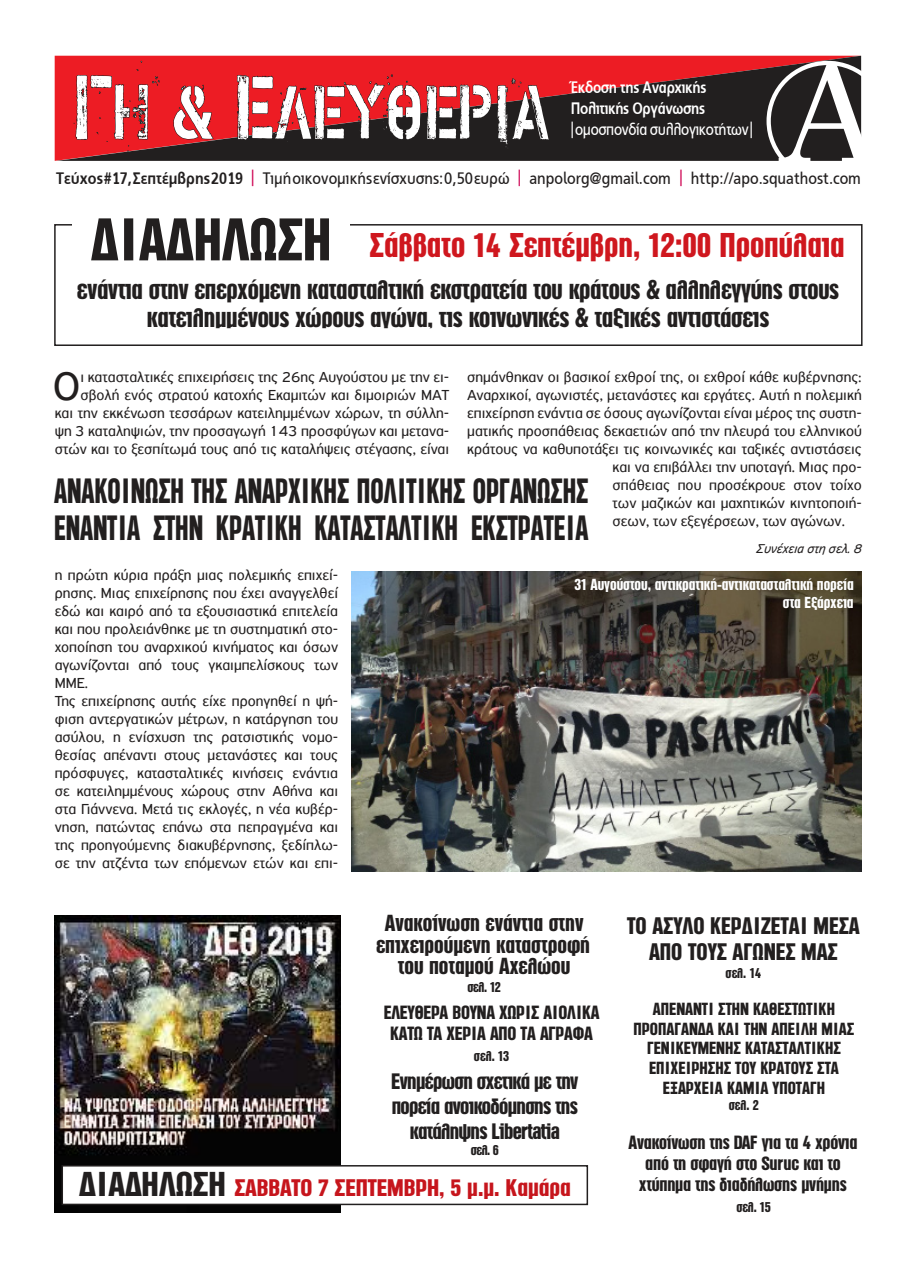
<style>
.page{position:relative;width:915px;height:1276px;background:#fff}
.page>*{position:absolute;margin:0;border:0;box-sizing:border-box;transform-origin:0 0}
.t1{font:76.8px "PF Stamps Pro Metal";color:#fff;scale:.8 1}
.t2{font:56.55px "pf diesel Alterego";color:#221f1f}
.t3{font:42.9px "PF Highway Sans Pro";color:#221f1f}
.t4{font:33px/37.5px "pf diesel Alterego";color:#221f1f;scale:.81 1}
.t5{font:32.4px "pf diesel Alterego";color:#cf171e}
.t6{font:25.5px/28.5px "pf diesel Alterego";letter-spacing:-.01em;color:#221f1f;text-align:center}
.t7{font:22.5px "pf diesel Alterego";color:#c6151c;scale:1.06 1}
.t8{font:22.5px/25.5px "pf diesel Alterego";color:#221f1f;text-align:center}
.t9{font:21.75px/21.8px "pf diesel Alterego";color:#221f1f;text-align:center}
.t10{font:21px/25.2px "pf diesel Alterego";letter-spacing:-.03em;color:#221f1f;text-align:center}
.t11{font:18px/21px "pf diesel Alterego";letter-spacing:-.01em;color:#221f1f;text-align:center}
.t12{font:16.5px/19.8px "pf diesel Alterego";color:#221f1f;text-align:center}
.t13{font:16.5px "PF Index";color:#221f1f}
.t14{font:700 16.5px/21px "PF Index";letter-spacing:-.02em;color:#fff;scale:.93 1}
.t15{font:16.5px "PF Index";letter-spacing:-.02em;color:#fff;scale:.93 1}
.t16{font:15.3px/18px "PF Highway Sans Pro";color:#221f1f;text-align:right}
.t17{font:15px/18px "pf diesel Alterego";color:#fff;text-align:right}
.t18{font:13.5px "pf diesel Alterego";letter-spacing:-.005em;color:#221f1f}
.t19{font:italic 13.5px "PF Highway Sans Pro";color:#221f1f}
.s1{font-size:91.8px}
.s2{font-weight:700}
.s3{color:#cf0855}
.s4{font-size:32.4px;color:#221f1f}
</style>
<div class="page">
<div style="left:54px;top:224px;width:808px;height:122px;border:2px solid #221f1f"></div>
<div style="left:72px;top:219px;width:278px;height:55px;background:#fff"></div>
<svg style="left:56px;top:56px;width:804px;height:105px;background:#7d1e22"></svg>
<svg style="left:764px;top:59px;width:98px;height:102px"></svg>
<svg style="left:73px;top:60px;width:87px;height:92px;background:#ce1c23"></svg>
<svg style="left:173px;top:84px;width:40px;height:56px;background:#ca1c22"></svg>
<svg style="left:236px;top:74px;width:313px;height:75px;background:#831e21"></svg>
<img style="left:55px;top:915px;width:285px;height:297px">
<div style="left:62px;top:1165px;width:525px;height:39px;background:#fff"></div>
<div style="left:61px;top:1165px;width:527px;height:40px;border:2px solid #221f1f"></div>
<img style="left:352px;top:571px;width:509px;height:300px">
<h1 class="t1" style="left:73px;top:59px;width:599px"><span class="s1">Γ</span>Η &amp; <span class="s1">Ε</span>ΛΕυθΕρια</h1>
<p class="t14" style="left:570px;top:77px;width:147px">Έκδοση της Αναρχικής<br>Πολιτικής Οργάνωσης</p>
<p class="t15" style="left:570px;top:123px;width:197px">| ομοσπονδία συλλογικοτήτων |</p>
<p class="t13" style="left:56px;top:168px;width:806px"><span class="s2">Τεύχος #17, Σεπτέμβρης 2019</span> <span class="s3">|</span> Τιμή οικονομικής ενίσχυσης: 0,50 ευρώ <span class="s3">|</span> anpolorg@gmail.com <span class="s3">|</span> http://apo.squathost.com</p>
<h2 class="t2" style="left:91px;top:205px;width:242px">ΔΙΑΔΗΛΩΣΗ</h2>
<h3 class="t5" style="left:369px;top:225px;width:476px">Σάββατο 14 Σεπτέμβρη, 12:00 Προπύλαια</h3>
<h3 class="t6" style="left:77px;top:276px;width:763px">ενάντια στην επερχόμενη κατασταλτική εκστρατεία του κράτους &amp; αλληλεγγύης στους κατειλημμένους χώρους αγώνα, τις κοινωνικές &amp; ταξικές αντιστάσεις</h3>
<p class="t16" style="left:55px;top:367px;width:396px">ι κατασταλτικές επιχειρήσεις της 26ης Αυγούστου με την ει&shy;σβολή ενός στρατού κατοχής Εκαμιτών και διμοιριών ΜΑΤ<br>και την εκκένωση τεσσάρων κατειλημμένων χώρων, τη σύλλη&shy;ψη 3 καταληψιών, την προσαγωγή 143 προσφύγων και μετανα&shy;στών και το ξεσπίτωμά τους από τις καταλήψεις στέγασης, είναι</p>
<p class="t16" style="left:467px;top:367px;width:396px">σημάνθηκαν οι βασικοί εχθροί της, οι εχθροί κάθε κυβέρνησης:</p>
<p class="t16" style="left:467px;top:385px;width:396px">Αναρχικοί, αγωνιστές, μετανάστες και εργάτες. Αυτή η πολεμική</p>
<p class="t16" style="left:467px;top:403px;width:396px">επιχείρηση ενάντια σε όσους αγωνίζονται είναι μέρος της συστη-</p>
<p class="t16" style="left:467px;top:421px;width:396px">ματικής προσπάθειας δεκαετιών από την πλευρά του ελληνικού</p>
<p class="t16" style="left:467px;top:439px;width:396px">κράτους να καθυποτάξει τις κοινωνικές και ταξικές αντιστάσεις</p>
<p class="t16" style="left:612px;top:457px;width:250px">και να επιβάλλει την υποταγή. Μιας προ-</p>
<p class="t16" style="left:612px;top:475px;width:250px">σπάθειας που προσέκρουε στον τοίχο</p>
<p class="t16" style="left:612px;top:493px;width:250px">των μαζικών και μαχητικών κινητοποιή-</p>
<p class="t16" style="left:612px;top:511px;width:234px">σεων, των εξεγέρσεων, των αγώνων.</p>
<h3 class="t3" style="left:53px;top:360px;width:29px">Ο</h3>
<h3 class="t4" style="left:54px;top:473px;width:660px">ΑΝΑΚΟΙΝΩΣΗ ΤΗΣ ΑΝΑΡΧΙΚΗΣ ΠΟΛΙΤΙΚΗΣ ΟΡΓΑΝΩΣΗΣ<br>ΕΝΑΝΤΙΑ ΣΤΗΝ ΚΡΑΤΙΚΗ ΚΑΤΑΣΤΑΛΤΙΚΗ ΕΚΣΤΡΑΤΕΙΑ</h3>
<p class="t16" style="left:55px;top:565px;width:285px;text-align:left">η πρώτη κύρια πράξη μιας πολεμικής επιχεί&shy;ρησης. Μιας επιχείρησης που έχει αναγγελθεί εδώ και καιρό από τα εξουσιαστικά επιτελεία και που προλειάνθηκε με τη συστηματική στο&shy;χοποίηση του αναρχικού κινήματος και όσων αγωνίζονται από τους γκαιμπελίσκους των ΜΜΕ.<br>Της επιχείρησης αυτής είχε προηγηθεί η ψή&shy;φιση αντεργατικών μέτρων, η κατάργηση του ασύλου, η ενίσχυση της ρατσιστικής νομο&shy;θεσίας απέναντι στους μετανάστες και τους πρόσφυγες, κατασταλτικές κινήσεις ενάντια σε κατειλημμένους χώρους στην Αθήνα και στα Γιάννενα. Μετά τις εκλογές, η νέα κυβέρ&shy;νηση, πατώντας επάνω στα πεπραγμένα και της προηγούμενης διακυβέρνησης, ξεδίπλω&shy;σε την ατζέντα των επόμενων ετών και επι-</p>
<p class="t19" style="left:756px;top:541px;width:108px">Συνέχεια στη σελ. 8</p>
<p class="t17" style="left:574px;top:576px;width:281px">31 Αυγούστου, αντικρατική-αντικατασταλτική πορεία στα Εξάρχεια</p>
<h3 class="t9" style="left:376px;top:912px;width:215px">Ανακοίνωση ενάντια στην επιχειρούμενη καταστροφή του ποταμού Αχελώου</h3>
<p class="t18" style="left:467px;top:979px;width:35px">σελ. 12</p>
<h3 class="t8" style="left:627px;top:913px;width:234px">ΤΟ ΑΣΥΛΟ ΚΕΡΔΙΖΕΤΑΙ ΜΕΣΑ<br>ΑΠΟ ΤΟΥΣ ΑΓΩΝΕΣ ΜΑΣ</h3>
<p class="t18" style="left:725px;top:964px;width:37px">σελ. 14</p>
<p class="t11" style="left:384px;top:1002px;width:217px">ΕΛΕΥΘΕΡΑ ΒΟΥΝΑ ΧΩΡΙΣ ΑΙΟΛΙΚΑ<br>ΚΑΤΩ ΤΑ ΧΕΡΙΑ ΑΠΟ ΤΑ ΑΓΡΑΦΑ</p>
<p class="t18" style="left:474px;top:1047px;width:37px">σελ. 13</p>
<h3 class="t10" style="left:391px;top:1069px;width:188px">Ενημέρωση σχετικά με την πορεία ανοικοδόμησης της κατάληψης Libertatia</h3>
<p class="t18" style="left:470px;top:1142px;width:30px">σελ. 6</p>
<h3 class="t7" style="left:79px;top:1174px;width:465px"><span class="s4">ΔΙΑΔΗΛΩΣΗ</span> ΣΑΒΒΑΤΟ 7 ΣΕΠΤΕΜΒΡΗ, 5 μ.μ. Καμάρα</h3>
<p class="t12" style="left:633px;top:999px;width:222px">ΑΠΕΝΑΝΤΙ ΣΤΗΝ ΚΑΘΕΣΤΩΤΙΚΗ<br>ΠΡΟΠΑΓΑΝΔΑ ΚΑΙ ΤΗΝ ΑΠΕΙΛΗ ΜΙΑΣ<br>ΓΕΝΙΚΕΥΜΕΝΗΣ ΚΑΤΑΣΤΑΛΤΙΚΗΣ<br>ΕΠΙΧΕΙΡΗΣΗΣ ΤΟΥ ΚΡΑΤΟΥΣ ΣΤΑ<br>ΕΞΑΡΧΕΙΑ ΚΑΜΙΑ ΥΠΟΤΑΓΗ</p>
<p class="t18" style="left:728px;top:1097px;width:32px">σελ. 2</p>
<p class="t11" style="left:628px;top:1132px;width:230px">Aνακοίνωση της DAF για τα 4 χρόνια από τη σφαγή στο Suruc και το χτύπημα της διαδήλωσης μνήμης</p>
<p class="t18" style="left:736px;top:1198px;width:36px">σελ. 15</p>
</div>
